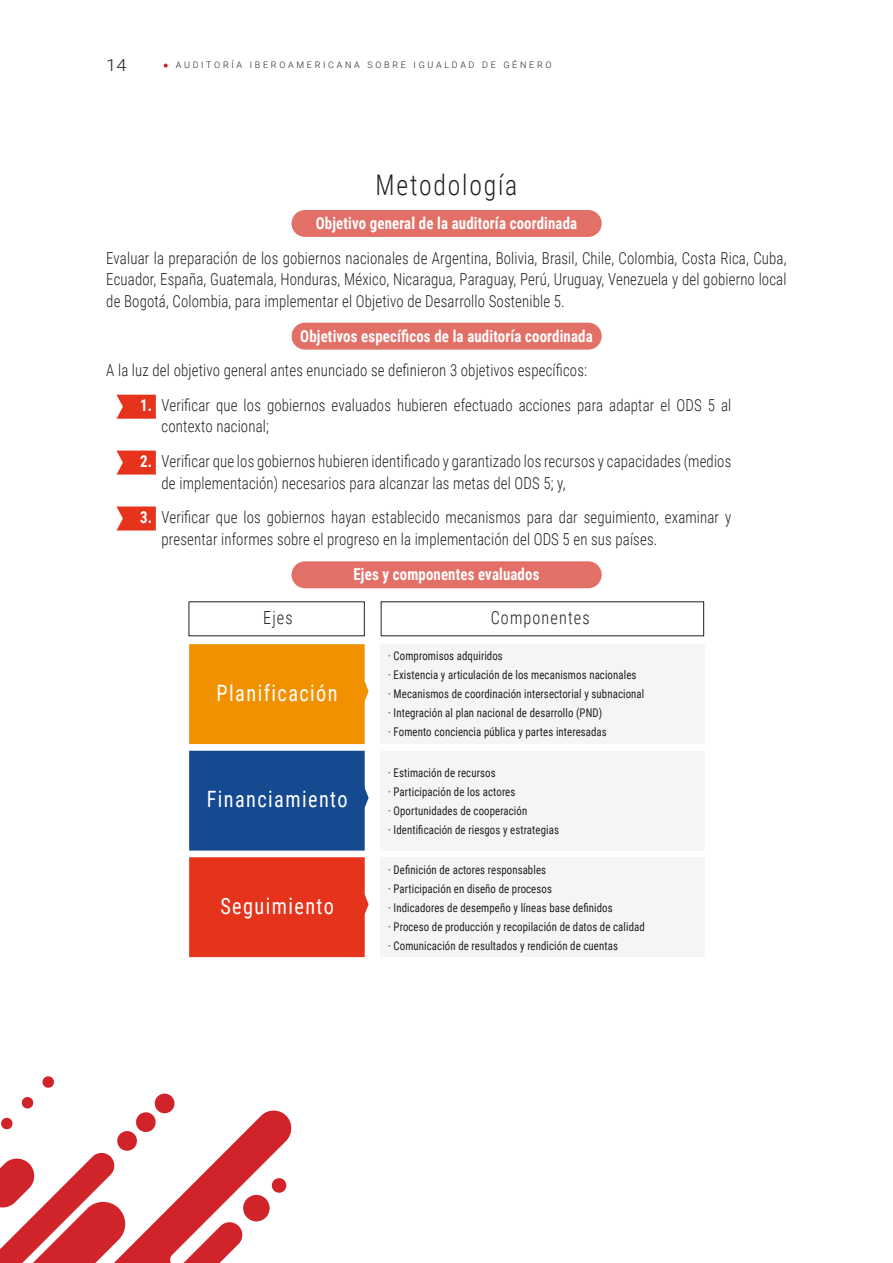
<style>
.page{position:relative;width:893px;height:1263px;background:#fff}
.page>*{position:absolute;margin:0;border:0;box-sizing:border-box;transform-origin:0 0}
._2{font:300 28.5px "Roboto Condensed";letter-spacing:.07em;color:#231f20;scale:.9 1}
._2-2{font:22.5px "Roboto Condensed";letter-spacing:.07em;color:#fff;scale:.9 1}
._2-3{font:300 18px "Roboto Condensed";letter-spacing:.07em;color:#231f20;scale:.9 1}
.TEXTO{font:300 16.5px/21.8px "Roboto Condensed";letter-spacing:.01em;color:#231f20;scale:.9 1}
.TEXTO-2{font:700 16.5px "Roboto Condensed";letter-spacing:.01em;color:#fff;scale:.9 1}
.subtitulo{font:700 16.5px "Roboto Condensed";letter-spacing:.01em;color:#fff;scale:.9 1}
.t1{font:300 16.5px "Roboto";color:#231f20;scale:1.1 1}
.TEXTO-3{font:12px "Roboto Condensed";letter-spacing:.01em;color:#231f20;scale:.9 1}
.t2{font:300 9px "Roboto";letter-spacing:.3em;color:#231f20}
.s1{font-weight:700;color:#fff}
</style>
<div class="page">
<svg style="left:164px;top:64px;width:4px;height:4px"></svg>
<svg style="left:0;top:1076px;width:292px;height:187px"></svg>
<div style="left:292px;top:323px;width:310px;height:27px;background:#e27067;border-radius:13px"></div>
<div style="left:292px;top:210px;width:310px;height:27px;background:#e27067;border-radius:13px"></div>
<div style="left:292px;top:561px;width:310px;height:27px;background:#e27067;border-radius:13px"></div>
<svg style="left:117px;top:395px;width:39px;height:24px"></svg>
<svg style="left:117px;top:451px;width:39px;height:24px"></svg>
<svg style="left:117px;top:506px;width:39px;height:24px"></svg>
<div style="left:189px;top:644px;width:180px;height:100px;background:#f29100"></div>
<div style="left:189px;top:751px;width:180px;height:99px;background:#154a90"></div>
<div style="left:189px;top:857px;width:180px;height:100px;background:#e6331c"></div>
<div style="left:380px;top:644px;width:324px;height:100px;background:#f5f5f5"></div>
<div style="left:380px;top:751px;width:324px;height:99px;background:#f5f5f5"></div>
<div style="left:380px;top:857px;width:324px;height:100px;background:#f5f5f5"></div>
<p class="t1" style="left:106px;top:54px;width:20px">14</p>
<p class="t2" style="left:176px;top:59px;width:377px">AUDITORÍA IBEROAMERICANA SOBRE IGUALDAD DE GÉNERO</p>
<p class="_2" style="left:376px;top:165px;width:159px">Metodología</p>
<p class="subtitulo" style="left:316px;top:212px;width:292px">Objetivo general de la auditoría coordinada</p>
<p class="TEXTO" style="left:106px;top:246px;width:757px;text-align:justify">Evaluar la preparación de los gobiernos nacionales de Argentina, Bolivia, Brasil, Chile, Colombia, Costa Rica, Cuba, Ecuador, España, Guatemala, Honduras, México, Nicaragua, Paraguay, Perú, Uruguay, Venezuela y del gobierno local de Bogotá, Colombia, para implementar el Objetivo de Desarrollo Sostenible 5.</p>
<p class="TEXTO-2" style="left:300px;top:324px;width:326px">Objetivos específicos de la auditoría coordinada</p>
<p class="TEXTO" style="left:106px;top:359px;width:536px">A la luz del objetivo general antes enunciado se definieron 3 objetivos específicos:</p>
<p class="TEXTO" style="left:162px;top:393px;width:635px;text-indent:-21px"><span class="s1">1.</span> Verificar que los gobiernos evaluados hubieren efectuado acciones para adaptar el ODS 5 al contexto nacional;</p>
<p class="TEXTO" style="left:162px;top:450px;width:635px;text-indent:-21px"><span class="s1">2.</span> Verificar que los gobiernos hubieren identificado y garantizado los recursos y capacidades (medios de implementación) necesarios para alcanzar las metas del ODS 5; y,</p>
<p class="TEXTO" style="left:162px;top:506px;width:634px;text-indent:-21px"><span class="s1">3.</span> Verificar que los gobiernos hayan establecido mecanismos para dar seguimiento, examinar y presentar informes sobre el progreso en la implementación del ODS 5 en sus países.</p>
<p class="TEXTO-2" style="left:354px;top:562px;width:208px">Ejes y componentes evaluados</p>
<p class="_2-3" style="left:263px;top:605px;width:34px">Ejes</p>
<p class="_2-3" style="left:491px;top:605px;width:111px">Componentes</p>
<p class="TEXTO-3" style="left:388px;top:647px;width:129px">· Compromisos adquiridos</p>
<p class="TEXTO-3" style="left:388px;top:666px;width:277px">· Existencia y articulación de los mecanismos nacionales</p>
<p class="TEXTO-3" style="left:388px;top:685px;width:286px">· Mecanismos de coordinación intersectorial y subnacional</p>
<p class="TEXTO-3" style="left:388px;top:704px;width:239px">· Integración al plan nacional de desarrollo (PND)</p>
<p class="TEXTO-3" style="left:388px;top:723px;width:244px">· Fomento conciencia pública y partes interesadas</p>
<p class="TEXTO-3" style="left:388px;top:764px;width:121px">· Estimación de recursos</p>
<p class="TEXTO-3" style="left:388px;top:783px;width:143px">· Participación de los actores</p>
<p class="TEXTO-3" style="left:388px;top:802px;width:156px">· Oportunidades de cooperación</p>
<p class="TEXTO-3" style="left:388px;top:821px;width:191px">· Identificación de riesgos y estrategias</p>
<p class="TEXTO-3" style="left:388px;top:861px;width:177px">· Definición de actores responsables</p>
<p class="TEXTO-3" style="left:388px;top:880px;width:183px">· Participación en diseño de procesos</p>
<p class="TEXTO-3" style="left:388px;top:899px;width:251px">· Indicadores de desempeño y líneas base definidos</p>
<p class="TEXTO-3" style="left:388px;top:918px;width:287px">· Proceso de producción y recopilación de datos de calidad</p>
<p class="TEXTO-3" style="left:388px;top:937px;width:257px">· Comunicación de resultados y rendición de cuentas</p>
<p class="_2-2" style="left:217px;top:677px;width:136px">Planificación</p>
<p class="_2-2" style="left:207px;top:783px;width:158px">Financiamiento</p>
<p class="_2-2" style="left:220px;top:890px;width:128px">Seguimiento</p>
</div>
